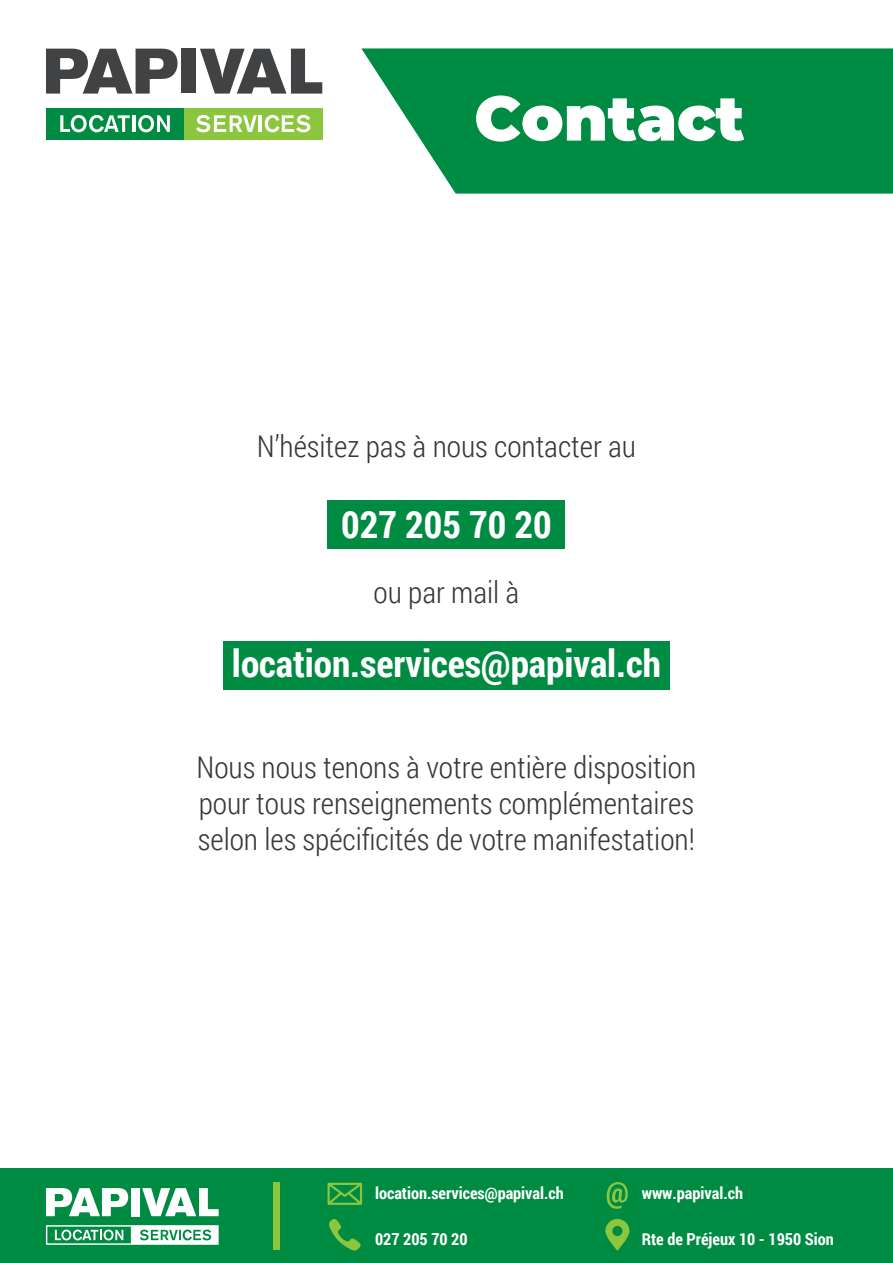
<style>
.page{position:relative;width:893px;height:1263px;background:#fff}
.page>*{position:absolute;margin:0;border:0;box-sizing:border-box;transform-origin:0 0}
.t1{font:900 63px "Montserrat";color:#fff}
.t2{font:700 37.5px "Roboto Condensed";color:#fff}
.t3{font:300 30px/36px "Roboto Condensed";color:#35393b;text-align:justify}
.t4{font:700 16.5px "Roboto Condensed";color:#fff}
</style>
<div class="page">
<svg style="left:46px;top:49px;width:131px;height:45px"></svg>
<div style="left:182px;top:48px;width:14px;height:45px;background:#414243"></div>
<svg style="left:200px;top:49px;width:122px;height:45px"></svg>
<div style="left:46px;top:108px;width:138px;height:31px;background:#008b43"></div>
<svg style="left:60px;top:115px;width:70px;height:17px"></svg>
<hr style="left:132px;top:115px;width:3px;height:17px;background:#fff">
<svg style="left:138px;top:115px;width:32px;height:17px"></svg>
<div style="left:184px;top:108px;width:138px;height:31px;background:#8bc63e"></div>
<svg style="left:196px;top:115px;width:61px;height:17px"></svg>
<hr style="left:259px;top:115px;width:3px;height:17px;background:#fff">
<svg style="left:265px;top:115px;width:45px;height:17px"></svg>
<div style="left:0;top:1169px;width:893px;height:94px;background:#008b43"></div>
<div style="left:273px;top:1182px;width:7px;height:68px;background:#8bc63e"></div>
<svg style="left:327px;top:1183px;width:35px;height:22px"></svg>
<svg style="left:329px;top:1219px;width:32px;height:32px"></svg>
<svg style="left:605px;top:1219px;width:24px;height:32px"></svg>
<svg style="left:606px;top:1182px;width:22px;height:27px"></svg>
<svg style="left:46px;top:1188px;width:82px;height:28px"></svg>
<div style="left:131px;top:1188px;width:9px;height:28px;background:#fff"></div>
<svg style="left:142px;top:1188px;width:77px;height:28px"></svg>
<svg style="left:46px;top:1225px;width:173px;height:20px"></svg>
<svg style="left:361px;top:48px;width:532px;height:146px;background:#1c9757"></svg>
<div style="left:223px;top:641px;width:447px;height:48px;background:#008b43"></div>
<div style="left:328px;top:501px;width:237px;height:48px;background:#008b43"></div>
<h1 class="t1" style="left:474px;top:71px;width:272px">Contact</h1>
<p class="t3" style="left:257px;top:427px;width:381px">N’hésitez pas à nous contacter au</p>
<p class="t2" style="left:341px;top:498px;width:212px">027 205 70 20</p>
<p class="t3" style="left:374px;top:573px;width:147px">ou par mail à</p>
<p class="t2" style="left:232px;top:637px;width:431px">location.services@papival.ch</p>
<p class="t3" style="left:196px;top:748px;width:501px">Nous nous tenons à votre entière disposition pour tous renseignements complémentaires selon les spécificités de votre manifestation!</p>
<p class="t4" style="left:375px;top:1181px;width:190px">location.services@papival.ch</p>
<p class="t4" style="left:375px;top:1227px;width:94px">027 205 70 20</p>
<p class="t4" style="left:642px;top:1181px;width:103px">www.papival.ch</p>
<p class="t4" style="left:642px;top:1227px;width:194px">Rte de Préjeux 10 - 1950 Sion</p>
</div>
